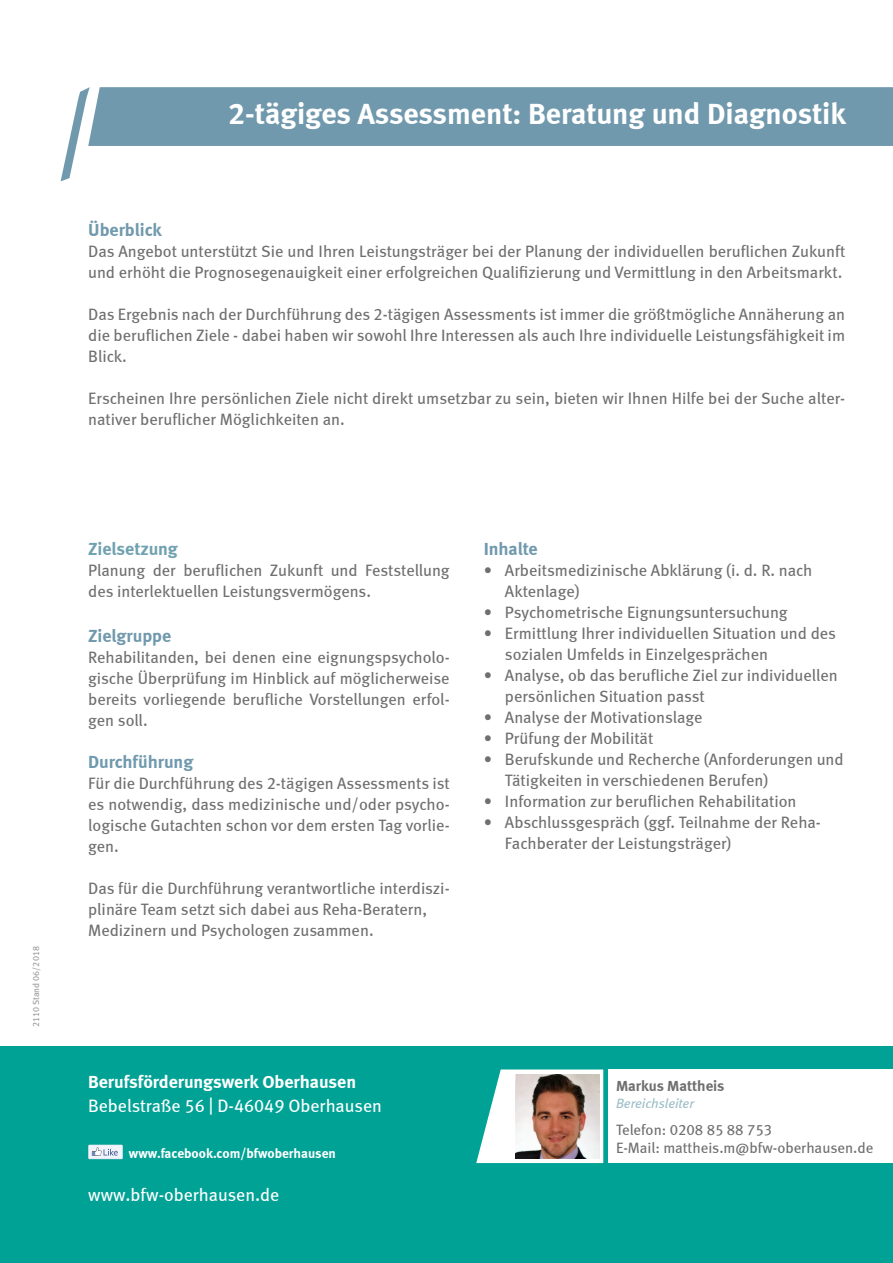
<style>
.page{position:relative;width:893px;height:1263px;background:#fff}
.page>*{position:absolute;margin:0;border:0;box-sizing:border-box;transform-origin:0 0}
.t1{font:700 30px "BFWOB Meta";color:#fff}
.t2{font:18px "BFWOB Meta";color:#fff}
.t3{font:700 18px "BFWOB Meta";color:#7199ad}
.t4{font:700 18px "BFWOB Meta";color:#fff}
.t5{font:700 18px "BFWOB Meta";letter-spacing:-.005em;color:#70a1b1}
.t6{font:16.5px/21px "BFWOB Meta";color:#706f6f}
.t7{font:15px/18px "BFWOB Meta";color:#706f6f}
.t8{font:700 15px "BFWOB Meta";color:#706f6f}
.t9{font:700 13.5px "BFWOB Meta";color:#fff}
.t10{font:italic 13.5px "BFWOB Meta";color:#9bbdc8}
.t11{font:9px "BFWOB Meta";color:#9b9a9a}
</style>
<div class="page">
<div style="left:90px;top:87px;width:803px;height:59px;background:#7199ad"></div>
<svg style="left:61px;top:87px;width:29px;height:94px"></svg>
<div style="left:0;top:1046px;width:893px;height:217px;background:#00a295"></div>
<div style="left:608px;top:1069px;width:285px;height:94px;background:#fff"></div>
<svg style="left:88px;top:1145px;width:35px;height:14px"></svg>
<svg style="left:476px;top:1069px;width:127px;height:94px"></svg>
<img style="left:515px;top:1075px;width:84px;height:84px">
<p class="t11" style="left:31px;top:1027px;width:82px;rotate:-90deg">2110 Stand 06/2018</p>
<h1 class="t1" style="left:228px;top:96px;width:619px">2-tägiges Assessment: Beratung und Diagnostik</h1>
<p class="t3" style="left:88px;top:219px;width:75px">Überblick</p>
<p class="t6" style="left:88px;top:242px;width:759px">Das Angebot unterstützt Sie und Ihren Leistungsträger bei der Planung der individuellen beruflichen Zukunft und erhöht die Prognosegenauigkeit einer erfolgreichen Qualifizierung und Vermittlung in den Arbeitsmarkt.</p>
<p class="t6" style="left:88px;top:305px;width:758px;text-align:justify">Das Ergebnis nach der Durchführung des 2-tägigen Assessments ist immer die größtmögliche Annäherung an die beruflichen Ziele - dabei haben wir sowohl Ihre Interessen als auch Ihre individuelle Leistungsfähigkeit im Blick.</p>
<p class="t6" style="left:88px;top:389px;width:758px">Erscheinen Ihre persönlichen Ziele nicht direkt umsetzbar zu sein, bieten wir Ihnen Hilfe bei der Suche alter&shy;nativer beruflicher Möglichkeiten an.</p>
<p class="t5" style="left:88px;top:538px;width:91px">Zielsetzung</p>
<p class="t6" style="left:88px;top:560px;width:363px">Planung der beruflichen Zukunft und Feststellung des interlektuellen Leistungsvermögens.</p>
<p class="t3" style="left:88px;top:625px;width:85px">Zielgruppe</p>
<p class="t6" style="left:88px;top:647px;width:363px;text-align:justify">Rehabilitanden, bei denen eine eignungspsycholo&shy;gische Überprüfung im Hinblick auf möglicherweise bereits vorliegende berufliche Vorstellungen erfol&shy;gen soll.</p>
<p class="t3" style="left:88px;top:751px;width:107px">Durchführung</p>
<p class="t6" style="left:88px;top:773px;width:363px;text-align:justify">Für die Durchführung des 2-tägigen Assessments ist es notwendig, dass medizinische und/oder psycho&shy;logische Gutachten schon vor dem ersten Tag vorlie&shy;gen.</p>
<p class="t6" style="left:88px;top:878px;width:363px">Das für die Durchführung verantwortliche interdiszi&shy;plinäre Team setzt sich dabei aus Reha-Beratern,<br>Medizinern und Psychologen zusammen.</p>
<p class="t3" style="left:484px;top:538px;width:55px">Inhalte</p>
<p class="t6" style="left:505px;top:560px;width:309px;text-indent:-21px">• Arbeitsmedizinische Abklärung (i. d. R. nach<br>Aktenlage)</p>
<p class="t6" style="left:484px;top:602px;width:305px">• Psychometrische Eignungsuntersuchung</p>
<p class="t6" style="left:505px;top:623px;width:333px;text-indent:-21px">• Ermittlung Ihrer individuellen Situation und des sozialen Umfelds in Einzelgesprächen</p>
<p class="t6" style="left:505px;top:665px;width:334px;text-indent:-21px">• Analyse, ob das berufliche Ziel zur individuellen persönlichen Situation passt</p>
<p class="t6" style="left:484px;top:707px;width:220px">• Analyse der Motivationslage</p>
<p class="t6" style="left:484px;top:728px;width:171px">• Prüfung der Mobilität</p>
<p class="t6" style="left:505px;top:749px;width:340px;text-indent:-21px">• Berufskunde und Recherche (Anforderungen und<br>Tätigkeiten in verschiedenen Berufen)</p>
<p class="t6" style="left:484px;top:791px;width:314px">• Information zur beruflichen Rehabilitation</p>
<p class="t6" style="left:505px;top:812px;width:317px;text-indent:-21px">• Abschlussgespräch (ggf. Teilnahme der Reha-<br>Fachberater der Leistungsträger)</p>
<p class="t4" style="left:88px;top:1071px;width:269px">Berufsförderungswerk Oberhausen</p>
<p class="t2" style="left:88px;top:1095px;width:295px">Bebelstraße 56 | D-46049 Oberhausen</p>
<p class="t9" style="left:129px;top:1145px;width:208px">www.facebook.com/bfwoberhausen</p>
<p class="t2" style="left:88px;top:1184px;width:192px">www.bfw-oberhausen.de</p>
<p class="t8" style="left:616px;top:1077px;width:110px">Markus Mattheis</p>
<p class="t10" style="left:616px;top:1095px;width:80px">Bereichsleiter</p>
<p class="t7" style="left:616px;top:1121px;width:259px">Telefon: 0208 85 88 753<br>E-Mail: mattheis.m@bfw-oberhausen.de</p>
</div>
